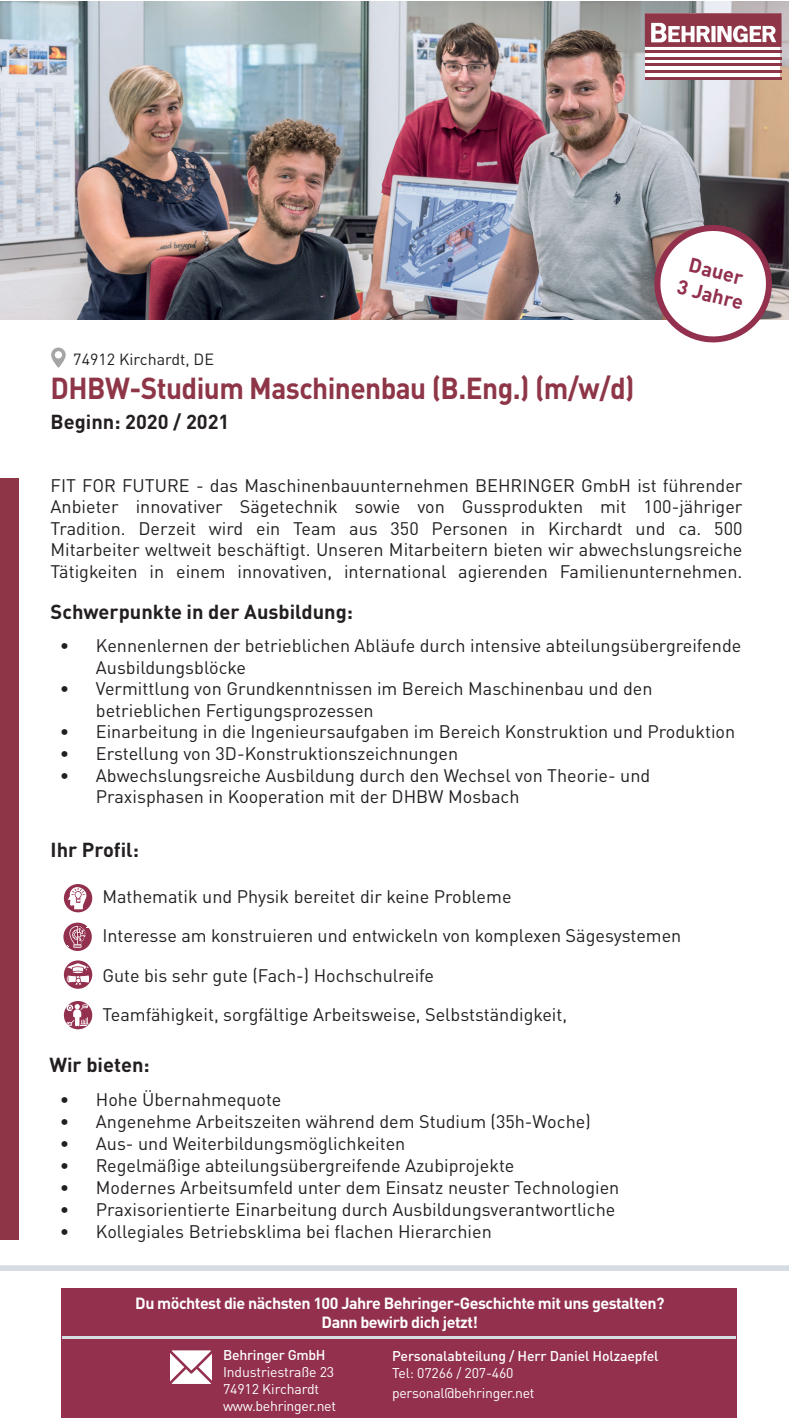
<style>
.page{position:relative;width:789px;height:1418px;background:#fff}
.page>*{position:absolute;margin:0;border:0;box-sizing:border-box;transform-origin:0 0}
.t1{font:700 30px "DIN Pro";letter-spacing:-.02em;color:#8e3647;scale:.93 1}
.t2{font:700 20px "DIN Pro";color:#231f20}
.t3{font:700 20px "DIN Pro";color:#92304e}
.t4{font:18px/21.6px "DIN Pro";color:#231f20}
.t5{font:700 16px "DIN Pro";letter-spacing:-.03em;color:#fff}
.t6{font:16px "DIN Pro";color:#231f20}
.t7{font:14px "DIN Pro";letter-spacing:-.02em;color:#fff}
.t8{font:500 14px/16.8px "DIN Pro";letter-spacing:-.01em;color:#fff}
.s1{font-weight:400}
</style>
<div class="page">
<img style="left:0;top:1px;width:788px;height:318px">
<div style="left:62px;top:1288px;width:674px;height:129px;background:#92304e"></div>
<div style="left:0;top:478px;width:18px;height:761px;background:#8e3647"></div>
<svg style="left:51px;top:347px;width:15px;height:20px"></svg>
<svg style="left:0;top:1265px;width:788px;height:5px;background:#d7dde3"></svg>
<svg style="left:171px;top:1350px;width:41px;height:33px"></svg>
<hr style="left:62px;top:1336px;width:673px;height:2px;background:#d5dce2">
<div style="left:644px;top:13px;width:135px;height:64px;background:#fff"></div>
<hr style="left:644px;top:50px;width:137px;height:3px;background:#8e3647">
<hr style="left:644px;top:57px;width:137px;height:3px;background:#8e3647">
<hr style="left:644px;top:63px;width:137px;height:3px;background:#8e3647">
<hr style="left:644px;top:70px;width:137px;height:3px;background:#8e3647">
<hr style="left:644px;top:77px;width:137px;height:2px;background:#8e3647">
<svg style="left:644px;top:13px;width:137px;height:34px"></svg>
<svg style="left:646px;top:217px;width:133px;height:126px"></svg>
<div style="left:64px;top:884px;width:28px;height:28px;background:#92304e;border-radius:50%"></div>
<svg style="left:68px;top:887px;width:19px;height:22px"></svg>
<div style="left:64px;top:960px;width:28px;height:28px;background:#92304e;border-radius:50%"></div>
<svg style="left:67px;top:963px;width:22px;height:22px"></svg>
<div style="left:64px;top:1001px;width:28px;height:28px;background:#92304e;border-radius:50%"></div>
<svg style="left:66px;top:1004px;width:23px;height:22px"></svg>
<svg style="left:63px;top:922px;width:29px;height:29px"></svg>
<svg style="left:66px;top:925px;width:23px;height:23px"></svg>
<p class="t6" style="left:73px;top:347px;width:142px">74912 Kirchardt, DE</p>
<p class="t1" style="left:51px;top:363px;width:629px">DHBW-Studium Maschinenbau (B.Eng.) (m/w/d)</p>
<p class="t2" style="left:51px;top:405px;width:180px">Beginn: 2020 / 2021</p>
<p class="t3" style="left:693px;top:248px;width:57px;rotate:14deg">Dauer</p>
<p class="t3" style="left:681px;top:270px;width:69px;rotate:14deg">3 Jahre</p>
<p class="t4" style="left:51px;top:472px;width:693px">FIT FOR FUTURE - das Maschinenbauunternehmen BEHRINGER GmbH ist führender</p>
<p class="t4" style="left:51px;top:494px;width:693px">Anbieter innovativer Sägetechnik sowie von Gussprodukten mit 100-jähriger</p>
<p class="t4" style="left:51px;top:516px;width:693px">Tradition. Derzeit wird ein Team aus 350 Personen in Kirchardt und ca. 500</p>
<p class="t4" style="left:51px;top:537px;width:693px">Mitarbeiter weltweit beschäftigt. Unseren Mitarbeitern bieten wir abwechslungsreiche</p>
<p class="t4" style="left:51px;top:559px;width:693px">Tätigkeiten in einem innovativen, international agierenden Familienunternehmen.</p>
<p class="t2" style="left:51px;top:595px;width:304px">Schwerpunkte in der Ausbildung:</p>
<p class="t4" style="left:96px;top:633px;width:646px;text-indent:-36px">• Kennenlernen der betrieblichen Abläufe durch intensive abteilungsübergreifende<br>Ausbildungsblöcke</p>
<p class="t4" style="left:96px;top:676px;width:557px;text-indent:-36px">• Vermittlung von Grundkenntnissen im Bereich Maschinenbau und den betrieblichen Fertigungsprozessen</p>
<p class="t4" style="left:60px;top:719px;width:676px">• Einarbeitung in die Ingenieursaufgaben im Bereich Konstruktion und Produktion</p>
<p class="t4" style="left:60px;top:741px;width:399px">• Erstellung von 3D-Konstruktionszeichnungen</p>
<p class="t4" style="left:96px;top:762px;width:555px;text-indent:-36px">• Abwechslungsreiche Ausbildung durch den Wechsel von Theorie- und<br>Praxisphasen in Kooperation mit der DHBW Mosbach</p>
<p class="t2" style="left:51px;top:833px;width:90px">Ihr Profil:</p>
<p class="t4" style="left:102px;top:884px;width:410px">Mathematik und Physik bereitet dir keine Probleme</p>
<p class="t4" style="left:102px;top:923px;width:580px">Interesse am konstruieren und entwickeln von komplexen Sägesystemen</p>
<p class="t4" style="left:102px;top:962px;width:333px">Gute bis sehr gute (Fach-) Hochschulreife</p>
<p class="t4" style="left:102px;top:1001px;width:466px">Teamfähigkeit, sorgfältige Arbeitsweise, Selbstständigkeit,</p>
<p class="t2" style="left:49px;top:1047px;width:102px">Wir bieten:</p>
<p class="t4" style="left:60px;top:1087px;width:223px">• Hohe Übernahmequote</p>
<p class="t4" style="left:60px;top:1109px;width:532px">• Angenehme Arbeitszeiten während dem Studium (35h-Woche)</p>
<p class="t4" style="left:60px;top:1130px;width:347px">• Aus- und Weiterbildungsmöglichkeiten</p>
<p class="t4" style="left:60px;top:1152px;width:456px">• Regelmäßige abteilungsübergreifende Azubiprojekte</p>
<p class="t4" style="left:60px;top:1174px;width:560px">• Modernes Arbeitsumfeld unter dem Einsatz neuster Technologien</p>
<p class="t4" style="left:60px;top:1196px;width:556px">• Praxisorientierte Einarbeitung durch Ausbildungsverantwortliche</p>
<p class="t4" style="left:60px;top:1218px;width:433px">• Kollegiales Betriebsklima bei flachen Hierarchien</p>
<p class="t5" style="left:135px;top:1289px;width:530px">Du möchtest die nächsten 100 Jahre Behringer-Geschichte mit uns gestalten?</p>
<p class="t5" style="left:321px;top:1308px;width:158px">Dann bewirb dich jetzt!</p>
<p class="t8" style="left:223px;top:1345px;width:104px">Behringer GmbH</p>
<p class="t7" style="left:223px;top:1360px;width:113px">Industriestraße 23</p>
<p class="t7" style="left:223px;top:1377px;width:98px">74912 Kirchardt</p>
<p class="t7" style="left:223px;top:1394px;width:114px">www.behringer.net</p>
<p class="t8" style="left:392px;top:1345px;width:268px">Personalabteilung / Herr Daniel Holzaepfel<br><span class="s1">Tel: 07266 / 207-460</span></p>
<p class="t7" style="left:392px;top:1381px;width:144px">personal@behringer.net</p>
</div>
